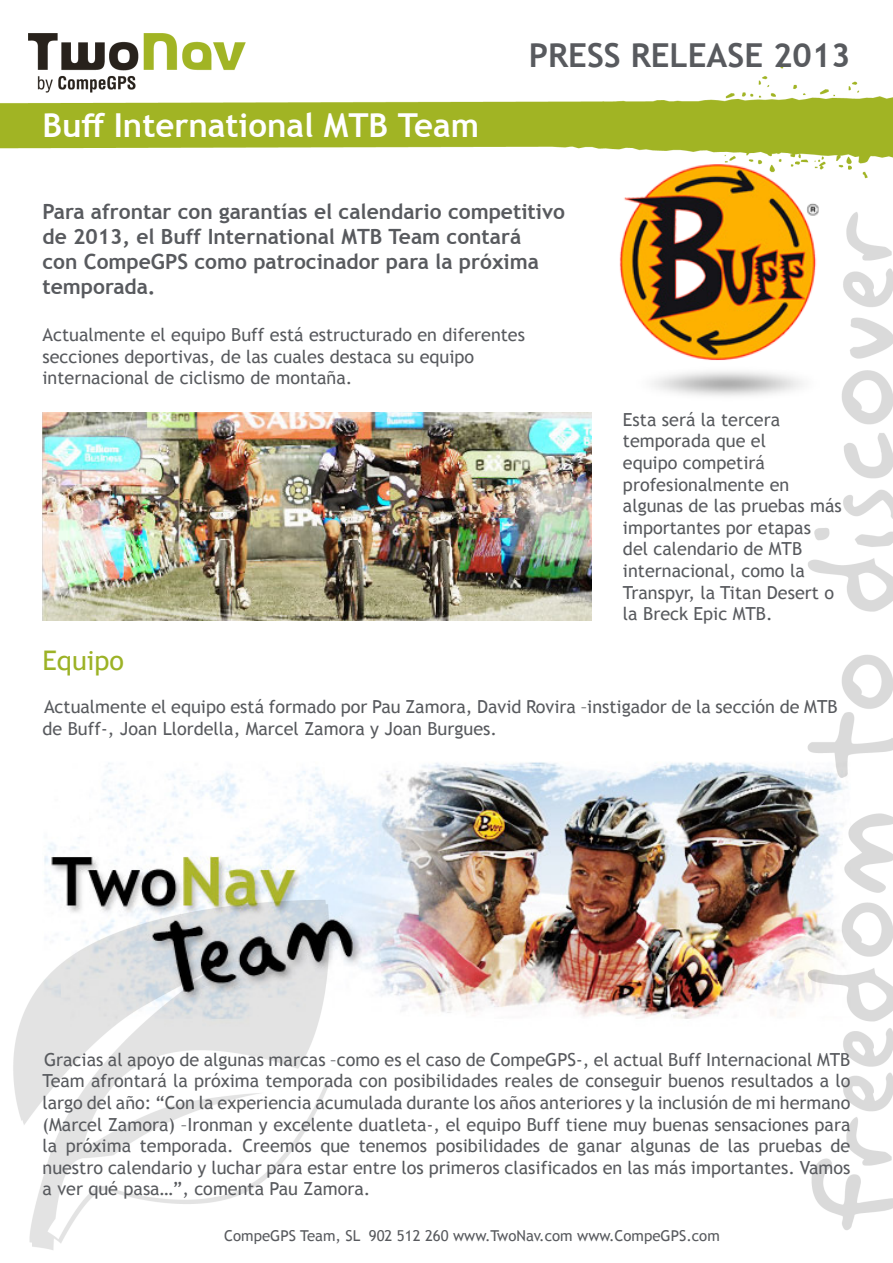
<style>
.page{position:relative;width:893px;height:1263px;background:#fff}
.page>*{position:absolute;margin:0;border:0;box-sizing:border-box;transform-origin:0 0}
.Titulo_principal{font:700 33px "Trebuchet MS";color:#fff}
.t1{font:700 33px "Trebuchet MS";color:#585a5e}
.t2{font:27px "Trebuchet MS";color:#9cb226}
.t3{font:700 21px/25.2px "Trebuchet MS";color:#585a5e}
.t4{font:18px/21.6px "Trebuchet MS";color:#585a5e}
.t5{font:15px "Trebuchet MS";color:#585a5e}
</style>
<div class="page">
<img style="left:0;top:33px;width:893px;height:1217px">
<img style="left:594px;top:147px;width:256px;height:256px">
<img style="left:43px;top:412px;width:548px;height:209px">
<img style="left:43px;top:753px;width:807px;height:279px">
<p class="Titulo_principal" style="left:43px;top:105px;width:438px">Buff International MTB Team</p>
<p class="t1" style="left:529px;top:35px;width:323px">PRESS RELEASE 2013</p>
<p class="t3" style="left:43px;top:198px;width:524px">Para afrontar con garantías el calendario competitivo de 2013, el Buff International MTB Team contará<br>con CompeGPS como patrocinador para la próxima temporada.</p>
<p class="t4" style="left:43px;top:324px;width:484px">Actualmente el equipo Buff está estructurado en diferentes secciones deportivas, de las cuales destaca su equipo internacional de ciclismo de montaña.</p>
<p class="t4" style="left:623px;top:408px;width:220px">Esta será la tercera temporada que el<br>equipo competirá profesionalmente en algunas de las pruebas más importantes por etapas<br>del calendario de MTB internacional, como la<br>Transpyr, la Titan Desert o la Breck Epic MTB.</p>
<p class="t2" style="left:43px;top:643px;width:83px">Equipo</p>
<p class="t4" style="left:43px;top:696px;width:797px">Actualmente el equipo está formado por Pau Zamora, David Rovira –instigador de la sección de MTB de Buff-, Joan Llordella, Marcel Zamora y Joan Burgues.</p>
<p class="t4" style="left:43px;top:1048px;width:809px;text-align:justify">Gracias al apoyo de algunas marcas –como es el caso de CompeGPS-, el actual Buff Internacional MTB Team afrontará la próxima temporada con posibilidades reales de conseguir buenos resultados a lo largo del año: “Con la experiencia acumulada durante los años anteriores y la inclusión de mi hermano (Marcel Zamora) –Ironman y excelente duatleta-, el equipo Buff tiene muy buenas sensaciones para la próxima temporada. Creemos que tenemos posibilidades de ganar algunas de las pruebas de nuestro calendario y luchar para estar entre los primeros clasificados en las más importantes. Vamos a ver qué pasa…”, comenta Pau Zamora.</p>
<p class="t5" style="left:224px;top:1226px;width:497px">CompeGPS Team, SL 902 512 260 www.TwoNav.com www.CompeGPS.com</p>
</div>
